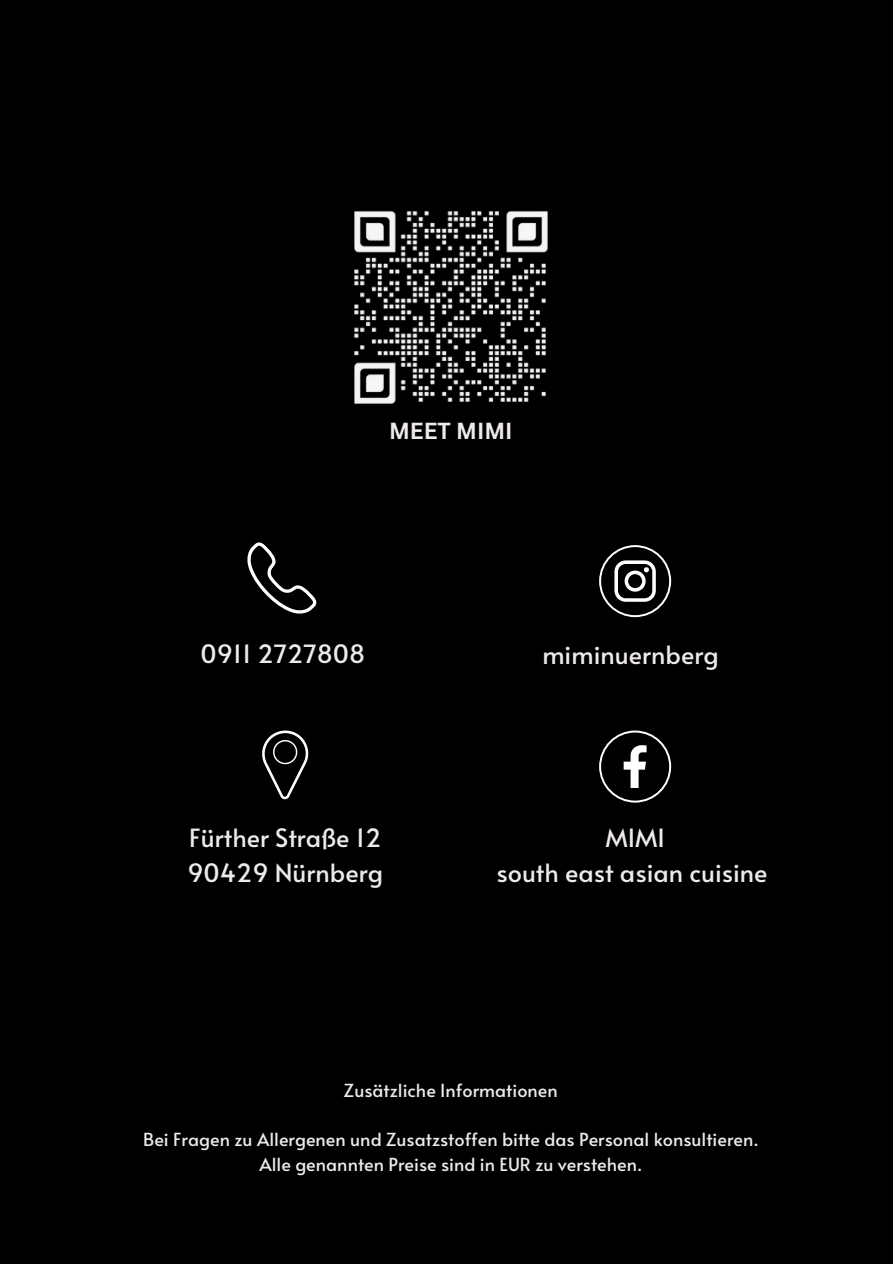
<style>
.page{position:relative;width:893px;height:1264px;background:#fff}
.page>*{position:absolute;margin:0;border:0;box-sizing:border-box;transform-origin:0 0}
.t1{font:25.05px "Alata";color:#efeaea}
.t2{font:700 22.65px "Canva Sans";color:#efeaea}
.t3{font:18px "Alata";color:#efeaea}
</style>
<div class="page">
<div style="left:0;top:0;width:892px;height:1263px;background:#000"></div>
<svg style="left:262px;top:730px;width:46px;height:69px"></svg>
<svg style="left:247px;top:542px;width:70px;height:71px"></svg>
<svg style="left:599px;top:545px;width:72px;height:72px"></svg>
<svg style="left:599px;top:730px;width:72px;height:72px"></svg>
<img style="left:354px;top:211px;width:194px;height:193px">
<p class="t2" style="left:389px;top:414px;width:125px">MEET MIMI</p>
<p class="t1" style="left:200px;top:635px;width:166px">0911 2727808</p>
<p class="t1" style="left:542px;top:636px;width:178px">miminuernberg</p>
<p class="t1" style="left:189px;top:820px;width:193px">Fürther Straße 12</p>
<p class="t1" style="left:187px;top:854px;width:197px">90429 Nürnberg</p>
<p class="t1" style="left:605px;top:820px;width:61px">MIMI</p>
<p class="t1" style="left:496px;top:854px;width:273px">south east asian cuisine</p>
<p class="t3" style="left:344px;top:1076px;width:215px">Zusätzliche Informationen</p>
<p class="t3" style="left:143px;top:1126px;width:617px">Bei Fragen zu Allergenen und Zusatzstoffen bitte das Personal konsultieren.</p>
<p class="t3" style="left:259px;top:1151px;width:384px">Alle genannten Preise sind in EUR zu verstehen.</p>
</div>
